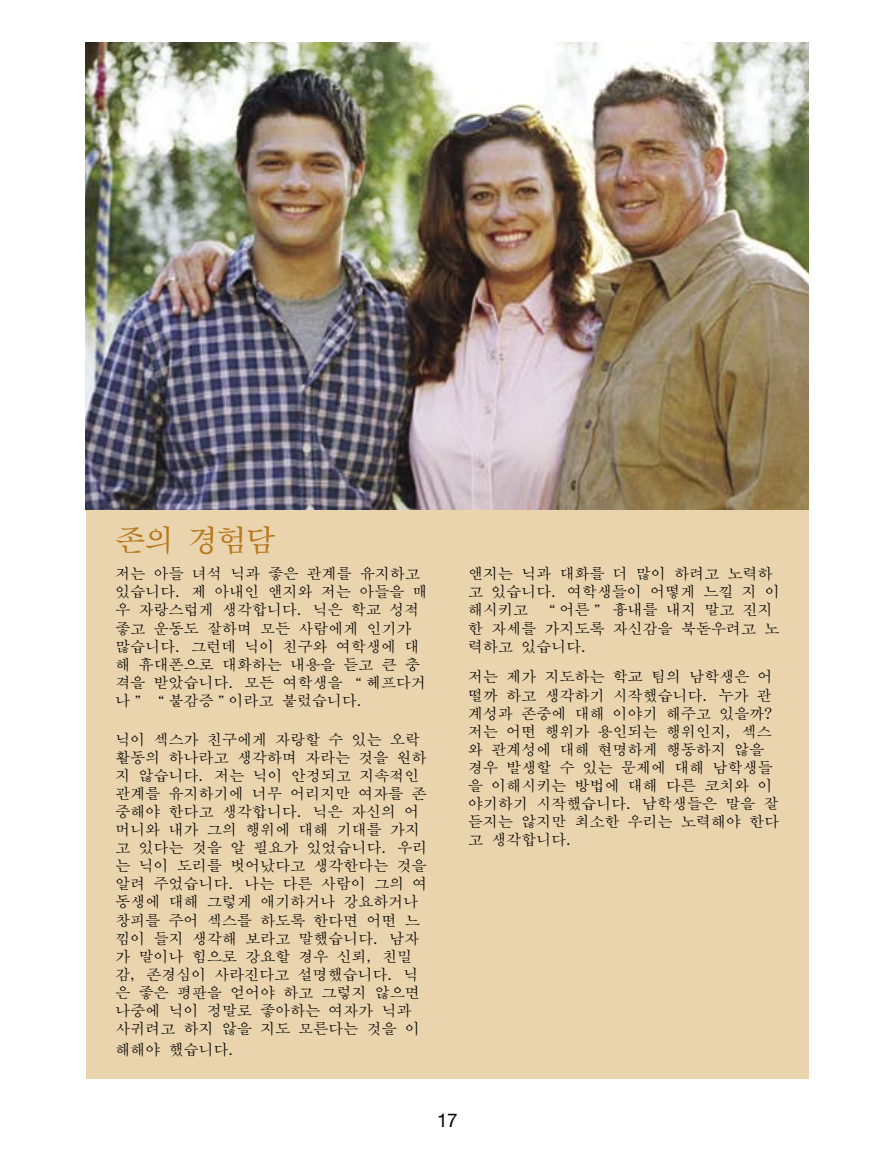
<style>
.page{position:relative;width:892px;height:1170px;background:#fff}
.page>*{position:absolute;margin:0;border:0;box-sizing:border-box;transform-origin:0 0}
.t1{font:30px "DFK Mincho Bd WIN KSC H";color:#b77a1f}
.Body_Copy{font:18.9px "Helvetica Neue";color:#000}
.Story_copy{font:15px/18px "DFK Mincho Md WIN KSC H";color:#000}
</style>
<div class="page">
<div style="left:86px;top:85px;width:723px;height:992px;background:#ead4ae"></div>
<img style="left:86px;top:43px;width:723px;height:466px">
<p class="t1" style="left:116px;top:524px;width:162px">존의 경험담</p>
<p class="Story_copy" style="left:116px;top:565px;width:314px">저는 아들 녀석 닉과 좋은 관계를 유지하고 있습니다. 제 아내인 앤지와 저는 아들을 매 우 자랑스럽게 생각합니다. 닉은 학교 성적 좋고 운동도 잘하며 모든 사람에게 인기가 많습니다. 그런데 닉이 친구와 여학생에 대 해 휴대폰으로 대화하는 내용을 듣고 큰 충 격을 받았습니다. 모든 여학생을 “헤프다거 나” “불감증”이라고 불렀습니다.</p>
<p class="Story_copy" style="left:116px;top:730px;width:314px">닉이 섹스가 친구에게 자랑할 수 있는 오락 활동의 하나라고 생각하며 자라는 것을 원하 지 않습니다. 저는 닉이 안정되고 지속적인 관계를 유지하기에 너무 어리지만 여자를 존 중해야 한다고 생각합니다. 닉은 자신의 어 머니와 내가 그의 행위에 대해 기대를 가지 고 있다는 것을 알 필요가 있었습니다. 우리 는 닉이 도리를 벗어났다고 생각한다는 것을 알려 주었습니다. 나는 다른 사람이 그의 여 동생에 대해 그렇게 애기하거나 강요하거나 창피를 주어 섹스를 하도록 한다면 어떤 느 낌이 들지 생각해 보라고 말했습니다. 남자 가 말이나 힘으로 강요할 경우 신뢰, 친밀 감, 존경심이 사라진다고 설명했습니다. 닉 은 좋은 평판을 얻어야 하고 그렇지 않으면 나중에 닉이 정말로 좋아하는 여자가 닉과 사귀려고 하지 않을 지도 모른다는 것을 이</p>
<p class="Story_copy" style="left:116px;top:1040px;width:122px">해해야 했습니다.</p>
<p class="Story_copy" style="left:468px;top:565px;width:313px">앤지는 닉과 대화를 더 많이 하려고 노력하 고 있습니다. 여학생들이 어떻게 느낄 지 이 해시키고 “어른” 흉내를 내지 말고 진지 한 자세를 가지도록 자신감을 북돋우려고 노 력하고 있습니다.</p>
<p class="Story_copy" style="left:468px;top:668px;width:313px">저는 제가 지도하는 학교 팀의 남학생은 어 떨까 하고 생각하기 시작했습니다. 누가 관 계성과 존중에 대해 이야기 해주고 있을까? 저는 어떤 행위가 용인되는 행위인지, 섹스 와 관계성에 대해 현명하게 행동하지 않을 경우 발생할 수 있는 문제에 대해 남학생들 을 이해시키는 방법에 대해 다른 코치와 이 야기하기 시작했습니다. 남학생들은 말을 잘 듣지는 않지만 최소한 우리는 노력해야 한다 고 생각합니다.</p>
<p class="Body_Copy" style="left:437px;top:1108px;width:22px">17</p>
</div>
